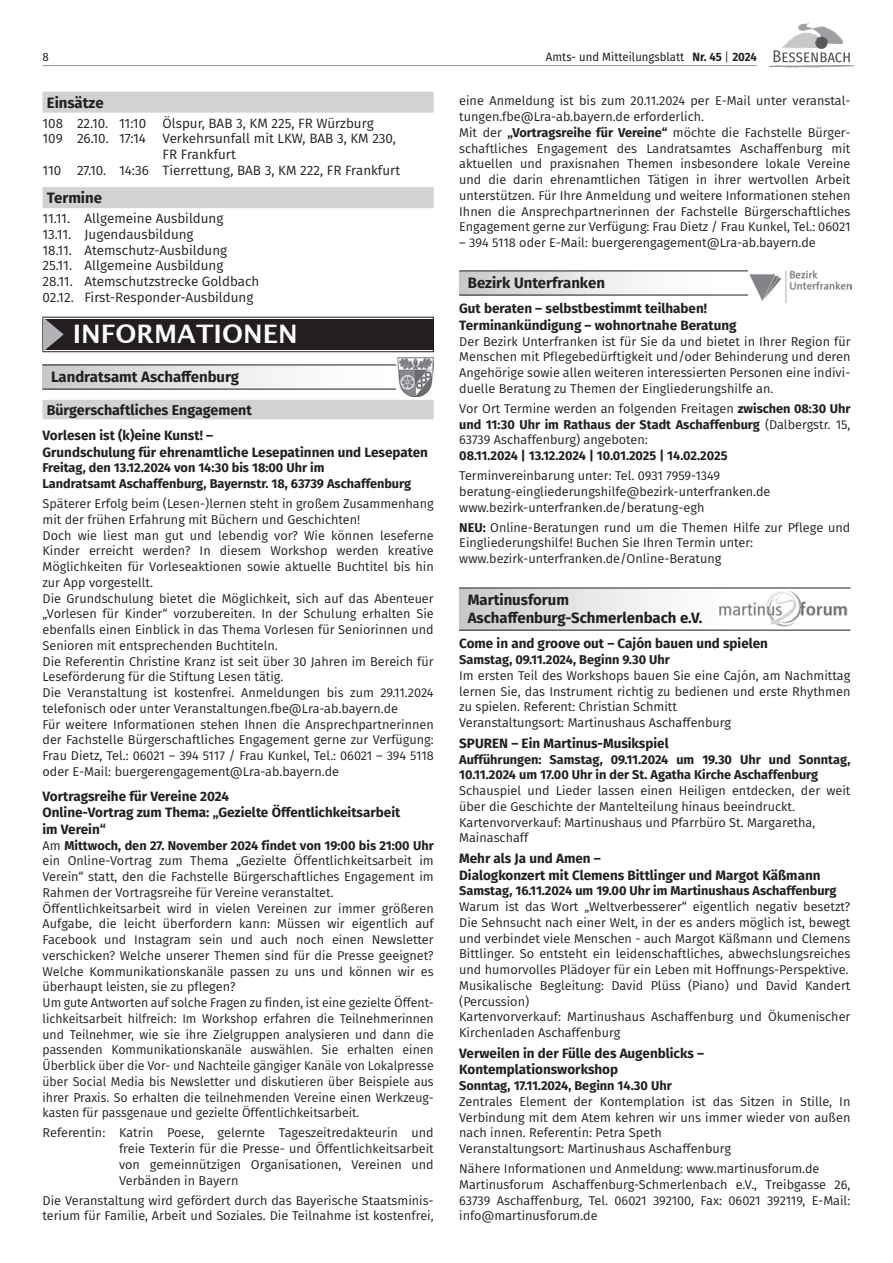
<style>
.page{position:relative;width:893px;height:1263px;background:#fff}
.page>*{position:absolute;margin:0;border:0;box-sizing:border-box;transform-origin:0 0}
.t1{font:700 25.5px "Lucida Grande";color:#fff}
.t2{font:700 15px/18px "Fira Sans";color:#231f20}
.t3{font:700 14.25px "Fira Sans";color:#231f20}
.t4{font:700 13.5px/16.5px "Fira Sans";color:#231f20}
.t5{font:13.5px/15.8px "Fira Sans";color:#231f20}
.t6{font:12.75px/15.8px "Fira Sans";color:#231f20}
.t7{font:700 12.75px/15.8px "Fira Sans";color:#231f20}
.t8{font:12px "Fira Sans";letter-spacing:.005em;color:#231f20;scale:.95 1}
.s1{font-weight:700}
.s2{font-style:inherit}
</style>
<div class="page">
<hr style="left:43px;top:65px;width:714px;height:1px;background:#939598">
<svg style="left:769px;top:23px;width:85px;height:45px"></svg>
<div style="left:43px;top:319px;width:391px;height:31px;background:#231f20"></div>
<div style="left:43px;top:317px;width:391px;height:35px;border:1px solid #231f20"></div>
<svg style="left:43px;top:317px;width:21px;height:35px"></svg>
<div style="left:43px;top:92px;width:391px;height:21px;background:#d1d2d4"></div>
<div style="left:43px;top:187px;width:391px;height:21px;background:#d1d2d4"></div>
<svg style="left:43px;top:366px;width:353px;height:23px"></svg>
<hr style="left:43px;top:365px;width:391px;height:1px;background:#231f20">
<hr style="left:43px;top:389px;width:391px;height:1px;background:#231f20">
<div style="left:43px;top:400px;width:391px;height:19px;background:#d1d2d4"></div>
<div style="left:396px;top:358px;width:38px;height:39px;background:#fff"></div>
<img style="left:397px;top:358px;width:37px;height:39px">
<div style="left:459px;top:271px;width:293px;height:24px;background:linear-gradient(to right,#ccced0,#fff)"></div>
<hr style="left:459px;top:270px;width:391px;height:1px;background:#231f20">
<hr style="left:459px;top:295px;width:391px;height:1px;background:#231f20">
<img style="left:749px;top:270px;width:102px;height:32px">
<div style="left:459px;top:588px;width:323px;height:42px;background:linear-gradient(to right,#ccced0,#fff)"></div>
<hr style="left:459px;top:588px;width:391px;height:1px;background:#231f20">
<hr style="left:459px;top:630px;width:391px;height:1px;background:#231f20">
<img style="left:719px;top:591px;width:128px;height:37px">
<p class="t8" style="left:43px;top:48px;width:8px">8</p>
<p class="t8" style="left:546px;top:48px;width:224px">Amts- und Mitteilungsblatt <span class="s1">Nr. 45</span> <span class="s2">|</span> <span class="s1">2024</span></p>
<p class="t2" style="left:47px;top:92px;width:58px">Einsätze</p>
<p class="t5" style="left:43px;top:115px;width:333px">108 22.10. 11:10 Ölspur, BAB 3, KM 225, FR Würzburg</p>
<p class="t5" style="left:43px;top:130px;width:355px">109 26.10. 17:14 Verkehrsunfall mit LKW, BAB 3, KM 230,</p>
<p class="t5" style="left:163px;top:146px;width:75px">FR Frankfurt</p>
<p class="t5" style="left:43px;top:162px;width:359px">110 27.10. 14:36 Tierrettung, BAB 3, KM 222, FR Frankfurt</p>
<p class="t2" style="left:47px;top:188px;width:57px">Termine</p>
<p class="t5" style="left:43px;top:210px;width:218px">11.11. Allgemeine Ausbildung<br>13.11. Jugendausbildung<br>18.11. Atemschutz-Ausbildung<br>25.11. Allgemeine Ausbildung<br>28.11. Atemschutzstrecke Goldbach<br>02.12. First-Responder-Ausbildung</p>
<h1 class="t1" style="left:73px;top:313px;width:226px">INFORMATIONEN</h1>
<p class="t2" style="left:51px;top:367px;width:190px">Landratsamt Aschaffenburg</p>
<p class="t3" style="left:47px;top:398px;width:207px">Bürgerschaftliches Engagement</p>
<p class="t4" style="left:43px;top:426px;width:387px">Vorlesen ist (k)eine Kunst! –<br>Grundschulung für ehrenamtliche Lesepatinnen und Lesepaten</p>
<p class="t7" style="left:43px;top:459px;width:370px">Freitag, den 13.12.2024 von 14:30 bis 18:00 Uhr im<br>Landratsamt Aschaffenburg, Bayernstr. 18, 63739 Aschaffenburg</p>
<p class="t6" style="left:43px;top:495px;width:393px">Späterer Erfolg beim (Lesen-)lernen steht in großem Zusammenhang mit der frühen Erfahrung mit Büchern und Geschichten!<br>Doch wie liest man gut und lebendig vor? Wie können leseferne Kinder erreicht werden? In diesem Workshop werden kreative Möglichkeiten für Vorleseaktionen sowie aktuelle Buchtitel bis hin zur App vorgestellt.<br>Die Grundschulung bietet die Möglichkeit, sich auf das Abenteuer „Vorlesen für Kinder“ vorzubereiten. In der Schulung erhalten Sie ebenfalls einen Einblick in das Thema Vorlesen für Seniorinnen und Senioren mit entsprechenden Buchtiteln.<br>Die Referentin Christine Kranz ist seit über 30 Jahren im Bereich für Leseförderung für die Stiftung Lesen tätig.<br>Die Veranstaltung ist kostenfrei. Anmeldungen bis zum 29.11.2024 telefonisch oder unter Veranstaltungen.fbe@Lra-ab.bayern.de<br>Für weitere Informationen stehen Ihnen die Ansprechpartnerinnen der Fachstelle Bürgerschaftliches Engagement gerne zur Verfügung:<br>Frau Dietz, Tel.: 06021 – 394 5117 / Frau Kunkel, Tel.: 06021 – 394 5118 oder E-Mail: buergerengagement@Lra-ab.bayern.de</p>
<p class="t4" style="left:43px;top:787px;width:359px">Vortragsreihe für Vereine 2024<br>Online-Vortrag zum Thema: „Gezielte Öffentlichkeitsarbeit im Verein“</p>
<p class="t6" style="left:43px;top:837px;width:393px">Am <span class="s1">Mittwoch, den 27. November 2024 findet von 19:00 bis 21:00 Uhr </span>ein Online-Vortrag zum Thema „Gezielte Öffentlichkeitsarbeit im Verein“ statt, den die Fachstelle Bürgerschaftliches Engagement im Rahmen der Vortragsreihe für Vereine veranstaltet.<br>Öffentlichkeitsarbeit wird in vielen Vereinen zur immer größeren Aufgabe, die leicht überfordern kann: Müssen wir eigentlich auf Facebook und Instagram sein und auch noch einen Newsletter verschicken? Welche unserer Themen sind für die Presse geeignet?<br>Welche Kommunikationskanäle passen zu uns und können wir es überhaupt leisten, sie zu pflegen?<br>Um gute Antworten auf solche Fragen zu finden, ist eine gezielte Öffent&shy;lichkeitsarbeit hilfreich: Im Workshop erfahren die Teilnehmerinnen und Teilnehmer, wie sie ihre Zielgruppen analysieren und dann die passenden Kommunikationskanäle auswählen. Sie erhalten einen Überblick über die Vor- und Nachteile gängiger Kanäle von Lokalpresse über Social Media bis Newsletter und diskutieren über Beispiele aus ihrer Praxis. So erhalten die teilnehmenden Vereine einen Werkzeug&shy;kasten für passgenaue und gezielte Öffentlichkeitsarbeit.</p>
<p class="t6" style="left:119px;top:1125px;width:316px;text-align:justify;text-indent:-76px">Referentin: Katrin Poese, gelernte Tageszeitredakteurin und freie Texterin für die Presse- und Öffentlichkeitsarbeit von gemeinnützigen Organisationen, Vereinen und Verbänden in Bayern</p>
<p class="t6" style="left:43px;top:1192px;width:393px">Die Veranstaltung wird gefördert durch das Bayerische Staatsminis&shy;terium für Familie, Arbeit und Soziales. Die Teilnahme ist kostenfrei,</p>
<p class="t6" style="left:459px;top:93px;width:393px">eine Anmeldung ist bis zum 20.11.2024 per E-Mail unter veranstal&shy;tungen.fbe@Lra-ab.bayern.de erforderlich.<br>Mit der <span class="s1">„Vortragsreihe für Vereine“</span> möchte die Fachstelle Bürger&shy;schaftliches Engagement des Landratsamtes Aschaffenburg mit aktuellen und praxisnahen Themen insbesondere lokale Vereine und die darin ehrenamtlichen Tätigen in ihrer wertvollen Arbeit unterstützen. Für Ihre Anmeldung und weitere Informationen stehen Ihnen die Ansprechpartnerinnen der Fachstelle Bürgerschaftliches Engagement gerne zur Verfügung: Frau Dietz / Frau Kunkel, Tel.: 06021</p>
<p class="t6" style="left:459px;top:235px;width:358px">– 394 5118 oder E-Mail: buergerengagement@Lra-ab.bayern.de</p>
<p class="t2" style="left:468px;top:273px;width:139px">Bezirk Unterfranken</p>
<p class="t4" style="left:459px;top:299px;width:279px">Gut beraten – selbstbestimmt teilhaben!<br>Terminankündigung – wohnortnahe Beratung</p>
<p class="t6" style="left:459px;top:333px;width:393px;text-align:justify">Der Bezirk Unterfranken ist für Sie da und bietet in Ihrer Region für Menschen mit Pflegebedürftigkeit und/oder Behinderung und deren Angehörige sowie allen weiteren interessierten Personen eine indivi&shy;duelle Beratung zu Themen der Eingliederungshilfe an.</p>
<p class="t6" style="left:459px;top:400px;width:393px;text-align:justify">Vor Ort Termine werden an folgenden Freitagen <span class="s1">zwischen 08:30 Uhr und 11:30 Uhr im Rathaus der Stadt Aschaffenburg</span> (Dalbergstr. 15, 63739 Aschaffenburg) angeboten:</p>
<p class="t7" style="left:459px;top:447px;width:270px">08.11.2024 | 13.12.2024 | 10.01.2025 | 14.02.2025</p>
<p class="t6" style="left:459px;top:467px;width:313px">Terminvereinbarung unter: Tel. 0931 7959-1349 beratung-eingliederungshilfe@bezirk-unterfranken.de www.bezirk-unterfranken.de/beratung-egh</p>
<p class="t6" style="left:459px;top:519px;width:393px"><span class="s1">NEU:</span> Online-Beratungen rund um die Themen Hilfe zur Pflege und<br>Eingliederungshilfe! Buchen Sie Ihren Termin unter: www.bezirk-unterfranken.de/Online-Beratung</p>
<p class="t2" style="left:468px;top:590px;width:236px">Martinusforum<br>Aschaffenburg-Schmerlenbach e.V.</p>
<p class="t4" style="left:459px;top:634px;width:310px">Come in and groove out – Cajón bauen und spielen</p>
<p class="t7" style="left:459px;top:651px;width:212px">Samstag, 09.11.2024, Beginn 9.30 Uhr</p>
<p class="t6" style="left:459px;top:667px;width:393px">Im ersten Teil des Workshops bauen Sie eine Cajón, am Nachmittag lernen Sie, das Instrument richtig zu bedienen und erste Rhythmen zu spielen. Referent: Christian Schmitt<br>Veranstaltungsort: Martinushaus Aschaffenburg</p>
<p class="t4" style="left:459px;top:734px;width:211px">SPUREN – Ein Martinus-Musikspiel</p>
<p class="t7" style="left:459px;top:750px;width:393px">Aufführungen: Samstag, 09.11.2024 um 19.30 Uhr und Sonntag,<br>10.11.2024 um 17.00 Uhr in der St. Agatha Kirche Aschaffenburg</p>
<p class="t6" style="left:459px;top:782px;width:393px">Schauspiel und Lieder lassen einen Heiligen entdecken, der weit über die Geschichte der Mantelteilung hinaus beeindruckt.<br>Kartenvorverkauf: Martinushaus und Pfarrbüro St. Margaretha, Mainaschaff</p>
<p class="t4" style="left:459px;top:849px;width:363px">Mehr als Ja und Amen –<br>Dialogkonzert mit Clemens Bittlinger und Margot Käßmann</p>
<p class="t7" style="left:459px;top:882px;width:379px">Samstag, 16.11.2024 um 19.00 Uhr im Martinushaus Aschaffenburg</p>
<p class="t6" style="left:459px;top:898px;width:393px">Warum ist das Wort „Weltverbesserer“ eigentlich negativ besetzt?<br>Die Sehnsucht nach einer Welt, in der es anders möglich ist, bewegt und verbindet viele Menschen - auch Margot Käßmann und Clemens Bittlinger. So entsteht ein leidenschaftliches, abwechslungsreiches und humorvolles Plädoyer für ein Leben mit Hoffnungs-Perspektive.<br>Musikalische Begleitung: David Plüss (Piano) und David Kandert (Percussion)<br>Kartenvorverkauf: Martinushaus Aschaffenburg und Ökumenischer Kirchenladen Aschaffenburg</p>
<p class="t4" style="left:459px;top:1044px;width:246px">Verweilen in der Fülle des Augenblicks –<br>Kontemplationsworkshop</p>
<p class="t7" style="left:459px;top:1077px;width:214px">Sonntag, 17.11.2024, Beginn 14.30 Uhr</p>
<p class="t6" style="left:459px;top:1093px;width:393px">Zentrales Element der Kontemplation ist das Sitzen in Stille, In Verbindung mit dem Atem kehren wir uns immer wieder von außen nach innen. Referentin: Petra Speth<br>Veranstaltungsort: Martinushaus Aschaffenburg</p>
<p class="t6" style="left:459px;top:1160px;width:393px">Nähere Informationen und Anmeldung: www.martinusforum.de Martinusforum Aschaffenburg-Schmerlenbach e.V., Treibgasse 26, 63739 Aschaffenburg, Tel. 06021 392100, Fax: 06021 392119, E-Mail: info@martinusforum.de</p>
</div>
